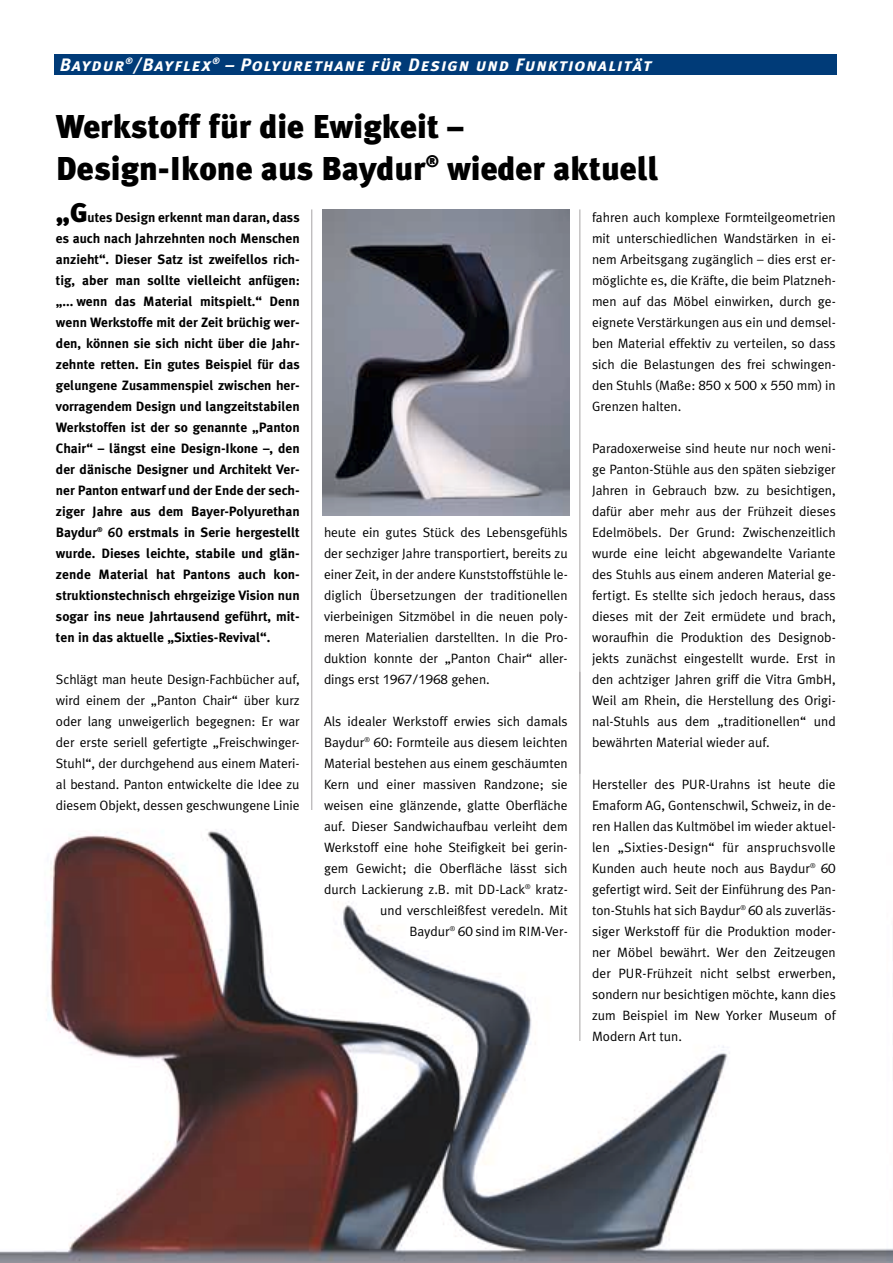
<style>
.page{position:relative;width:893px;height:1263px;background:#fff}
.page>*{position:absolute;margin:0;border:0;box-sizing:border-box;transform-origin:0 0}
.t1{font:900 33px/42px "Meta Plus";color:#000}
.t2{font:italic 18px "Meta Plus Bold Caps";letter-spacing:.055em;color:#fff}
.t3{font:13.5px/21px "Meta Plus Normal";color:#000;text-align:justify}
.t4{font:700 13.5px/21px "Meta Plus";color:#000;text-align:justify}
.s1{font-weight:900;font-size:27px}
.s2{font-family:"Syntax"}
</style>
<div class="page">
<img style="left:0;top:782px;width:892px;height:481px">
<div style="left:54px;top:54px;width:783px;height:21px;background:#003b78"></div>
<hr style="left:579px;top:209px;width:1px;height:832px;background:#a7a4a5">
<hr style="left:311px;top:209px;width:1px;height:601px;background:#a7a4a5">
<img style="left:322px;top:210px;width:247px;height:306px">
<h2 class="t2" style="left:60px;top:54px;width:593px">Baydur<sup>®</sup>/Bayflex<sup>®</sup> – Polyurethane für Design und Funktionalität</h2>
<h1 class="t1" style="left:56px;top:109px;width:603px">Werkstoff für die Ewigkeit –<br>Design-Ikone aus Baydur<sup>®</sup> wieder aktuell</h1>
<p class="t4" style="left:56px;top:208px;width:245px"><span class="s1">„G</span>utes Design erkennt man daran, dass es auch nach Jahrzehnten noch Menschen anzieht“. Dieser Satz ist zweifellos rich&shy;tig, aber man sollte vielleicht anfügen: „... wenn das Material mitspielt.“ Denn wenn Werkstoffe mit der Zeit brüchig wer&shy;den, können sie sich nicht über die Jahr&shy;zehnte retten. Ein gutes Beispiel für das gelungene Zusammenspiel zwischen her&shy;vorragendem Design und langzeitstabilen Werkstoffen ist der so genannte „Panton Chair“ – längst eine Design-Ikone –, den der dänische Designer und Architekt Ver&shy;ner Panton entwarf und der Ende der sech&shy;ziger Jahre aus dem Bayer-Polyurethan Baydur<sup>®</sup> <span class="s2">60</span> erstmals in Serie hergestellt wurde. Dieses leichte, stabile und glän&shy;zende Material hat Pantons auch kon&shy;struktionstechnisch ehrgeizige Vision nun sogar ins neue Jahrtausend geführt, mit&shy;ten in das aktuelle „Sixties-Revival“.</p>
<p class="t3" style="left:56px;top:670px;width:245px">Schlägt man heute Design-Fachbücher auf, wird einem der „Panton Chair“ über kurz oder lang unweigerlich begegnen: Er war der erste seriell gefertigte „Freischwinger-Stuhl“, der durchgehend aus einem Materi&shy;al bestand. Panton entwickelte die Idee zu diesem Objekt, dessen geschwungene Linie</p>
<p class="t3" style="left:324px;top:523px;width:245px">heute ein gutes Stück des Lebensgefühls der sechziger Jahre transportiert, bereits zu einer Zeit, in der andere Kunststoffstühle le&shy;diglich Übersetzungen der traditionellen vierbeinigen Sitzmöbel in die neuen poly&shy;meren Materialien darstellten. In die Pro&shy;duktion konnte der „Panton Chair“ aller&shy;dings erst <span class="s2">1967/1968</span> gehen.</p>
<p class="t3" style="left:324px;top:712px;width:245px;text-align:right">Als idealer Werkstoff erwies sich damals Baydur<sup>®</sup> <span class="s2">60</span>: Formteile aus diesem leichten Material bestehen aus einem geschäumten Kern und einer massiven Randzone; sie weisen eine glänzende, glatte Oberfläche auf. Dieser Sandwichaufbau verleiht dem Werkstoff eine hohe Steifigkeit bei gerin&shy;gem Gewicht; die Oberfläche lässt sich durch Lackierung z.B. mit DD-Lack<sup>®</sup> kratz&shy;und verschleißfest veredeln. Mit<br>Baydur<sup>®</sup> <span class="s2">60</span> sind im RIM-Ver-</p>
<p class="t3" style="left:592px;top:208px;width:245px">fahren auch komplexe Formteilgeometrien mit unterschiedlichen Wandstärken in ei&shy;nem Arbeitsgang zugänglich – dies erst er&shy;möglichte es, die Kräfte, die beim Platzneh&shy;men auf das Möbel einwirken, durch ge&shy;eignete Verstärkungen aus ein und demsel&shy;ben Material effektiv zu verteilen, so dass sich die Belastungen des frei schwingen&shy;den Stuhls (Maße: <span class="s2">850 x 500 x 550</span> mm) in Grenzen halten.</p>
<p class="t3" style="left:592px;top:439px;width:245px">Paradoxerweise sind heute nur noch weni&shy;ge Panton-Stühle aus den späten siebziger Jahren in Gebrauch bzw. zu besichtigen, dafür aber mehr aus der Frühzeit dieses Edelmöbels. Der Grund: Zwischenzeitlich wurde eine leicht abgewandelte Variante des Stuhls aus einem anderen Material ge&shy;fertigt. Es stellte sich jedoch heraus, dass dieses mit der Zeit ermüdete und brach, woraufhin die Produktion des Designob&shy;jekts zunächst eingestellt wurde. Erst in den achtziger Jahren griff die Vitra GmbH, Weil am Rhein, die Herstellung des Origi&shy;nal-Stuhls aus dem „traditionellen“ und bewährten Material wieder auf.</p>
<p class="t3" style="left:592px;top:775px;width:245px">Hersteller des PUR-Urahns ist heute die Emaform AG, Gontenschwil, Schweiz, in de&shy;ren Hallen das Kultmöbel im wieder aktuel&shy;len „Sixties-Design“ für anspruchsvolle Kunden auch heute noch aus Baydur<sup>®</sup> <span class="s2">60 </span>gefertigt wird. Seit der Einführung des Pan&shy;ton-Stuhls hat sich Baydur<sup>®</sup> <span class="s2">60</span> als zuverläs&shy;siger Werkstoff für die Produktion moder&shy;ner Möbel bewährt. Wer den Zeitzeugen der PUR-Frühzeit nicht selbst erwerben, sondern nur besichtigen möchte, kann dies zum Beispiel im New Yorker Museum of Modern Art tun.</p>
</div>
